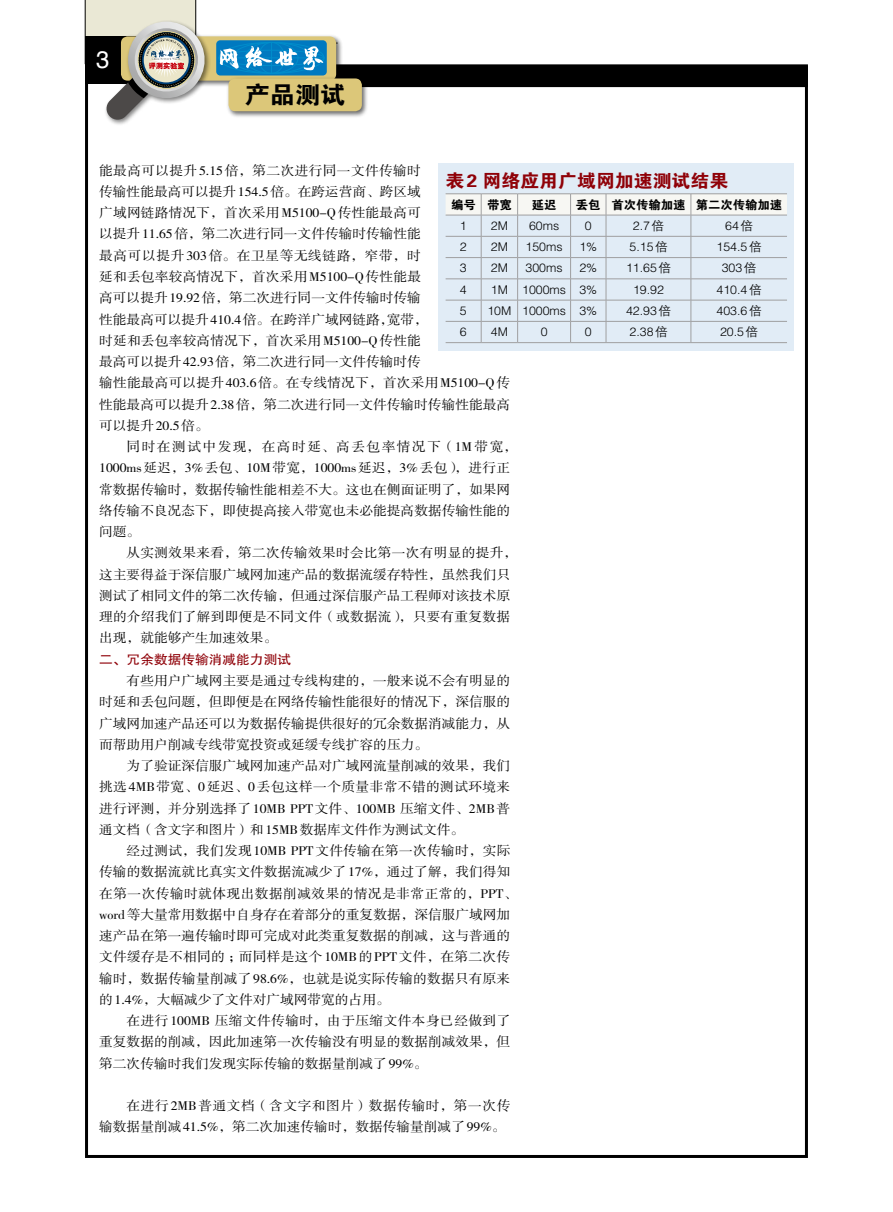
<style>
.page{position:relative;width:893px;height:1212px;background:#fff}
.page>*{position:absolute;margin:0;border:0;box-sizing:border-box;transform-origin:0 0}
.t1{font:24px "FZDHTJW GB1 0";color:#000;scale:1.05 1}
.t2{font:24px "Helvetica";color:#fff}
.t3{font:18px "FZDHTJW GB1 0";color:#8f0108;scale:1.05 1}
.t4{font:13.05px/21.3px "FZSSJW GB1 0";color:#000;scale:1.05 1}
.t5{font:13.05px "FZHTJW GB1 0";color:#8f0108;scale:1.05 1}
.t6{font:12px "FZZDXJW GB1 0";color:#000}
.t7{font:12px "FZDHTJW GB1 0";color:#000}
</style>
<div class="page">
<div style="left:334px;top:67px;width:473px;height:19px;background:#000"></div>
<div style="left:334px;top:66px;width:474px;height:21px;border:2px solid #000"></div>
<div style="left:85px;top:0;width:111px;height:64px;background:#eae8d5"></div>
<hr style="left:85px;top:0;width:1px;height:64px;background:#000">
<div style="left:85px;top:36px;width:52px;height:47px;background:#000"></div>
<hr style="left:195px;top:0;width:1px;height:64px;background:#000">
<div style="left:118px;top:34px;width:231px;height:59px;background:#000;opacity:.6"></div>
<div style="left:121px;top:36px;width:215px;height:45px;background:#dcc779;border-radius:7px"></div>
<div style="left:226px;top:76px;width:148px;height:48px;background:#000;opacity:.6"></div>
<div style="left:229px;top:78px;width:133px;height:33px;background:#dcc779;border-radius:7px"></div>
<div style="left:104px;top:19px;width:117px;height:117px;background:#000;opacity:.5"></div>
<svg style="left:105px;top:22px;width:103px;height:99px"></svg>
<div style="left:216px;top:40px;width:111px;height:36px;background:#0079c0;border-radius:4px"></div>
<div style="left:219px;top:50px;width:105px;height:16px;border:1px solid #008dcb;border-radius:50%"></div>
<div style="left:245px;top:42px;width:53px;height:32px;border:1px solid #008dcb;border-radius:50%"></div>
<div style="left:258px;top:42px;width:27px;height:32px;border:1px solid #008dcb;border-radius:50%"></div>
<hr style="left:219px;top:58px;width:105px;height:1px;background:#008dcb">
<hr style="left:271px;top:43px;width:1px;height:30px;background:#008dcb">
<svg style="left:303px;top:46px;width:21px;height:24px"></svg>
<svg style="left:245px;top:46px;width:52px;height:22px"></svg>
<svg style="left:220px;top:48px;width:19px;height:21px"></svg>
<div style="left:438px;top:163px;width:356px;height:188px;background:#e1ecf6"></div>
<hr style="left:446px;top:342px;width:35px;height:1px;background:#9f9fa0">
<hr style="left:481px;top:342px;width:37px;height:1px;background:#9f9fa0">
<hr style="left:518px;top:342px;width:53px;height:1px;background:#9f9fa0">
<hr style="left:571px;top:342px;width:35px;height:1px;background:#9f9fa0">
<hr style="left:606px;top:342px;width:85px;height:1px;background:#9f9fa0">
<hr style="left:691px;top:342px;width:96px;height:1px;background:#9f9fa0">
<svg style="left:446px;top:194px;width:341px;height:148px"></svg>
<hr style="left:446px;top:215px;width:35px;height:1px;background:#9f9fa0">
<hr style="left:481px;top:215px;width:37px;height:1px;background:#9f9fa0">
<hr style="left:518px;top:215px;width:53px;height:1px;background:#9f9fa0">
<hr style="left:571px;top:215px;width:35px;height:1px;background:#9f9fa0">
<hr style="left:606px;top:215px;width:85px;height:1px;background:#9f9fa0">
<hr style="left:691px;top:215px;width:96px;height:1px;background:#9f9fa0">
<h1 class="t2" style="left:96px;top:39px;width:15px">3</h1>
<h1 class="t1" style="left:245px;top:82px;width:97px">产品测试</h1>
<p class="t4" style="left:99px;top:160px;width:393px">能最高可以提升5.15倍，第二次进行同一文件传输时<br>传输性能最高可以提升 154.5 倍。在跨运营商、跨区域<br>广域网链路情况下，首次采用 M5100-Q 传性能最高可<br>以提升 11.65 倍，第二次进行同一文件传输时传输性能<br>最高可以提升303倍。在卫星等无线链路，窄带，时<br>延和丢包率较高情况下，首次采用 M5100-Q 传性能最<br>高可以提升 19.92 倍，第二次进行同一文件传输时传输<br>性能最高可以提升 410.4倍。在跨洋广域网链路，宽带，<br>时延和丢包率较高情况下，首次采用 M5100-Q 传性能<br>最高可以提升 42.93 倍，第二次进行同一文件传输时传<br>输性能最高可以提升 403.6 倍。在专线情况下，首次采用 M5100-Q 传性能最高可以提升 2.38 倍，第二次进行同一文件传输时传输性能最高可以提升 20.5 倍。</p>
<p class="t4" style="left:99px;top:436px;width:399px;text-indent:27px">同时在测试中发现，在高时延、高丢包率情况下（1M带宽，<br>1000ms 延迟，3% 丢包、10M 带宽，1000ms 延迟，3% 丢包），进行正常数据传输时，数据传输性能相差不大。这也在侧面证明了，如果网络传输不良况态下，即使提高接入带宽也未必能提高数据传输性能的问题。</p>
<p class="t4" style="left:99px;top:543px;width:400px;text-indent:27px">从实测效果来看，第二次传输效果时会比第一次有明显的提升，这主要得益于深信服广域网加速产品的数据流缓存特性，虽然我们只测试了相同文件的第二次传输，但通过深信服产品工程师对该技术原理的介绍我们了解到即便是不同文件（或数据流），只要有重复数据出现，就能够产生加速效果。</p>
<p class="t5" style="left:99px;top:652px;width:184px">二、冗余数据传输消减能力测试</p>
<p class="t4" style="left:99px;top:670px;width:393px;text-align:justify;text-indent:27px">有些用户广域网主要是通过专线构建的，一般来说不会有明显的时延和丢包问题，但即便是在网络传输性能很好的情况下，深信服的广域网加速产品还可以为数据传输提供很好的冗余数据消减能力，从而帮助用户削减专线带宽投资或延缓专线扩容的压力。</p>
<p class="t4" style="left:99px;top:755px;width:393px;text-align:justify;text-indent:27px">为了验证深信服广域网加速产品对广域网流量削减的效果，我们挑选4MB带宽、0延迟、0丢包这样一个质量非常不错的测试环境来进行评测，并分别选择了 10MB PPT 文件、100MB 压缩文件、2MB 普通文档（含文字和图片）和 15MB 数据库文件作为测试文件。</p>
<p class="t4" style="left:99px;top:840px;width:399px;text-indent:27px">经过测试，我们发现 10MB PPT 文件传输在第一次传输时，实际传输的数据流就比真实文件数据流减少了 17%，通过了解，我们得知在第一次传输时就体现出数据削减效果的情况是非常正常的，PPT、word 等大量常用数据中自身存在着部分的重复数据，深信服广域网加速产品在第一遍传输时即可完成对此类重复数据的削减，这与普通的文件缓存是不相同的；而同样是这个 10MB 的 PPT 文件，在第二次传输时，数据传输量削减了 98.6%，也就是说实际传输的数据只有原来的 1.4%，大幅减少了文件对广域网带宽的占用。</p>
<p class="t4" style="left:99px;top:1010px;width:393px;text-align:justify;text-indent:27px">在进行100MB 压缩文件传输时，由于压缩文件本身已经做到了重复数据的削减，因此加速第一次传输没有明显的数据削减效果，但第二次传输时我们发现实际传输的数据量削减了 99%。</p>
<p class="t4" style="left:99px;top:1095px;width:393px;text-indent:27px">在进行2MB普通文档（含文字和图片）数据传输时，第一次传输数据量削减 41.5%，第二次加速传输时，数据传输量削减了 99%。</p>
<h2 class="t3" style="left:446px;top:171px;width:271px">表2 网络应用广域网加速测试结果</h2>
<p class="t7" style="left:451px;top:198px;width:62px">编号 带宽</p>
<p class="t7" style="left:532px;top:198px;width:26px">延迟</p>
<p class="t7" style="left:576px;top:198px;width:208px">丢包 首次传输加速 第二次传输加速</p>
<p class="t6" style="left:460px;top:219px;width:8px">1</p>
<p class="t6" style="left:491px;top:219px;width:19px">2M</p>
<p class="t6" style="left:529px;top:219px;width:32px">60ms</p>
<p class="t6" style="left:585px;top:219px;width:8px">0</p>
<p class="t6" style="left:633px;top:219px;width:33px">2.7倍</p>
<p class="t6" style="left:725px;top:219px;width:29px">64倍</p>
<p class="t6" style="left:460px;top:241px;width:8px">2</p>
<p class="t6" style="left:491px;top:241px;width:19px">2M</p>
<p class="t6" style="left:526px;top:241px;width:39px">150ms</p>
<p class="t6" style="left:579px;top:241px;width:19px">1%</p>
<p class="t6" style="left:629px;top:241px;width:39px">5.15倍</p>
<p class="t6" style="left:716px;top:241px;width:46px">154.5倍</p>
<p class="t6" style="left:460px;top:262px;width:8px">3</p>
<p class="t6" style="left:491px;top:262px;width:19px">2M</p>
<p class="t6" style="left:526px;top:262px;width:39px">300ms</p>
<p class="t6" style="left:579px;top:262px;width:19px">2%</p>
<p class="t6" style="left:626px;top:262px;width:46px">11.65倍</p>
<p class="t6" style="left:722px;top:262px;width:36px">303倍</p>
<p class="t6" style="left:460px;top:283px;width:8px">4</p>
<p class="t6" style="left:491px;top:283px;width:108px">1M 1000ms 3%</p>
<p class="t6" style="left:633px;top:283px;width:32px">19.92</p>
<p class="t6" style="left:716px;top:283px;width:46px">410.4倍</p>
<p class="t6" style="left:460px;top:304px;width:8px">5</p>
<p class="t6" style="left:487px;top:304px;width:111px">10M 1000ms 3%</p>
<p class="t6" style="left:626px;top:304px;width:46px">42.93倍</p>
<p class="t6" style="left:717px;top:304px;width:46px">403.6倍</p>
<p class="t6" style="left:460px;top:326px;width:8px">6</p>
<p class="t6" style="left:491px;top:326px;width:19px">4M</p>
<p class="t6" style="left:541px;top:326px;width:8px">0</p>
<p class="t6" style="left:585px;top:326px;width:8px">0</p>
<p class="t6" style="left:629px;top:326px;width:39px">2.38倍</p>
<p class="t6" style="left:720px;top:326px;width:39px">20.5倍</p>
</div>
